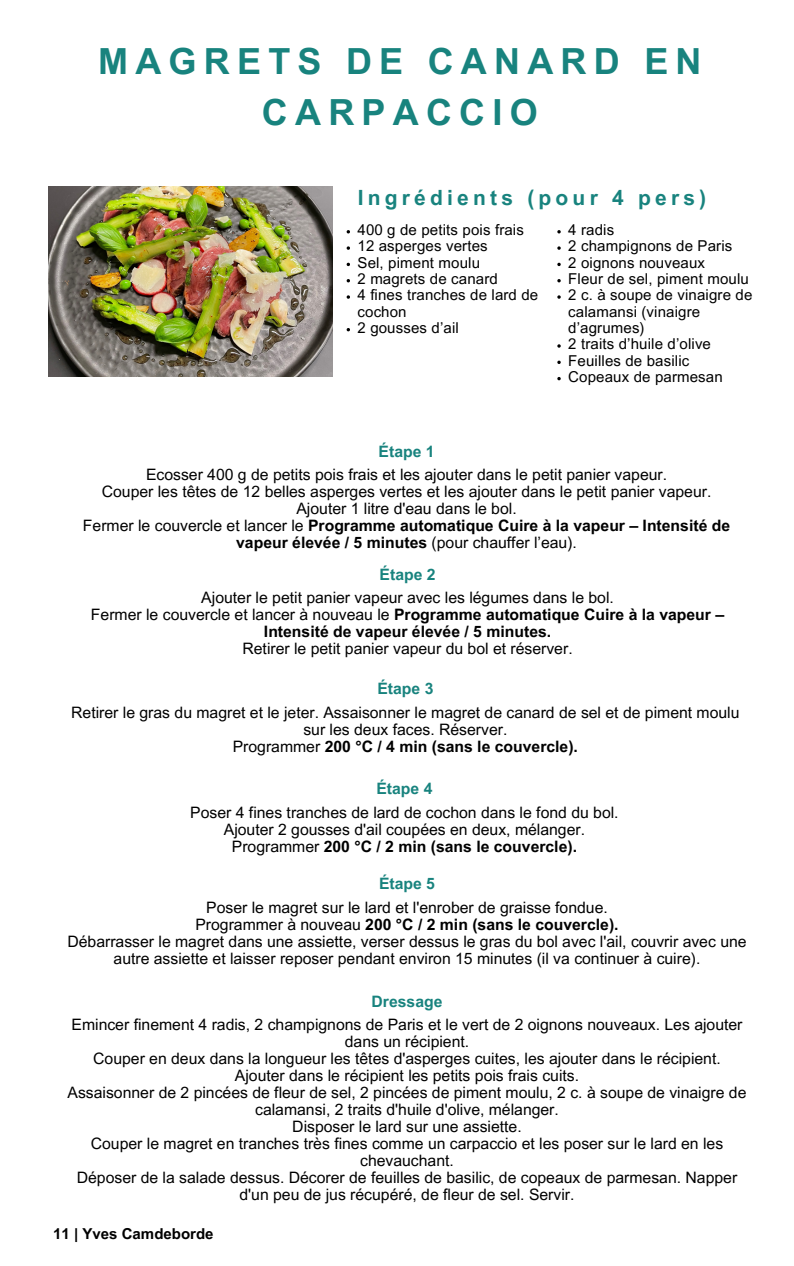
<style>
.page{position:relative;width:794px;height:1266px;background:#fff}
.page>*{position:absolute;margin:0;border:0;box-sizing:border-box;transform-origin:0 0}
.t1{font:700 36px/50.1px "Arial MT Pro";letter-spacing:.2em;color:#18837e;text-align:center}
.t2{font:700 21px "Arial MT Pro";letter-spacing:.2em;color:#18837e}
.t3{font:15.75px/17px "Arial MT Pro";color:#000;text-align:center}
.t4{font:700 15.75px/17px "Arial MT Pro";color:#000;text-align:center}
.t5{font:700 15.75px "Arial MT Pro";color:#18837e}
.t6{font:15px/16.4px "Arial MT Pro";letter-spacing:.01em;color:#000}
.t7{font:700 15px "Arial MT Pro";color:#000}
.s1{font-weight:400}
</style>
<div class="page">
<img style="left:48px;top:187px;width:284px;height:190px">
<svg style="left:346px;top:246px;width:4px;height:4px"></svg>
<svg style="left:346px;top:263px;width:4px;height:3px"></svg>
<svg style="left:346px;top:295px;width:4px;height:4px"></svg>
<svg style="left:346px;top:328px;width:4px;height:3px"></svg>
<svg style="left:557px;top:295px;width:3px;height:4px"></svg>
<svg style="left:557px;top:344px;width:3px;height:4px"></svg>
<p class="t1" style="left:98px;top:41px;width:604px">MAGRETS DE CANARD EN<br>CARPACCIO</p>
<p class="t2" style="left:357px;top:189px;width:350px">Ingrédients (pour 4 pers)</p>
<h2 class="t6" style="left:357px;top:224px;width:168px">400 g de petits pois frais</h2>
<p class="t6" style="left:357px;top:240px;width:132px">12 asperges vertes</p>
<p class="t6" style="left:357px;top:256px;width:124px">Sel, piment moulu</p>
<p class="t6" style="left:357px;top:272px;width:142px">2 magrets de canard</p>
<p class="t6" style="left:357px;top:289px;width:182px">4 fines tranches de lard de cochon</p>
<p class="t6" style="left:357px;top:321px;width:103px">2 gousses d’ail</p>
<h3 class="t6" style="left:568px;top:224px;width:47px">4 radis</h3>
<p class="t6" style="left:568px;top:240px;width:165px">2 champignons de Paris</p>
<p class="t6" style="left:568px;top:256px;width:138px">2 oignons nouveaux</p>
<p class="t6" style="left:568px;top:272px;width:182px">Fleur de sel, piment moulu</p>
<h3 class="t6" style="left:568px;top:289px;width:185px">2 c. à soupe de vinaigre de calamansi (vinaigre d’agrumes)</h3>
<p class="t6" style="left:568px;top:338px;width:144px">2 traits d’huile d’olive</p>
<p class="t6" style="left:568px;top:354px;width:123px">Feuilles de basilic</p>
<p class="t6" style="left:568px;top:370px;width:156px">Copeaux de parmesan</p>
<p class="t5" style="left:378px;top:445px;width:57px">Étape 1</p>
<p class="t3" style="left:146px;top:468px;width:522px">Ecosser 400 g de petits pois frais et les ajouter dans le petit panier vapeur.</p>
<p class="t3" style="left:102px;top:485px;width:611px">Couper les têtes de 12 belles asperges vertes et les ajouter dans le petit panier vapeur.</p>
<p class="t3" style="left:296px;top:502px;width:222px">Ajouter 1 litre d'eau dans le bol.</p>
<p class="t4" style="left:83px;top:519px;width:648px"><span class="s1">Fermer le couvercle et lancer le</span> Programme automatique Cuire à la vapeur – Intensité de vapeur élevée / 5 minutes <span class="s1">(pour chauffer l’eau).</span></p>
<h3 class="t5" style="left:379px;top:568px;width:57px">Étape 2</h3>
<p class="t3" style="left:201px;top:591px;width:414px">Ajouter le petit panier vapeur avec les légumes dans le bol.</p>
<p class="t4" style="left:91px;top:608px;width:634px"><span class="s1">Fermer le couvercle et lancer à nouveau le</span> Programme automatique Cuire à la vapeur –<br>Intensité de vapeur élevée / 5 minutes.</p>
<p class="t3" style="left:242px;top:642px;width:331px">Retirer le petit panier vapeur du bol et réserver.</p>
<h3 class="t5" style="left:377px;top:683px;width:57px">Étape 3</h3>
<p class="t3" style="left:71px;top:705px;width:669px">Retirer le gras du magret et le jeter. Assaisonner le magret de canard de sel et de piment moulu sur les deux faces. Réserver.</p>
<p class="t4" style="left:233px;top:739px;width:346px"><span class="s1">Programmer</span> 200 °C / 4 min (sans le couvercle).</p>
<p class="t5" style="left:376px;top:783px;width:57px">Étape 4</p>
<p class="t3" style="left:190px;top:806px;width:429px">Poser 4 fines tranches de lard de cochon dans le fond du bol.</p>
<p class="t3" style="left:224px;top:823px;width:362px">Ajouter 2 gousses d'ail coupées en deux, mélanger.</p>
<p class="t4" style="left:232px;top:840px;width:346px"><span class="s1">Programmer</span> 200 °C / 2 min (sans le couvercle).</p>
<h3 class="t5" style="left:379px;top:878px;width:57px">Étape 5</h3>
<p class="t3" style="left:206px;top:900px;width:403px">Poser le magret sur le lard et l'enrober de graisse fondue.</p>
<p class="t4" style="left:195px;top:917px;width:424px"><span class="s1">Programmer à nouveau</span> 200 °C / 2 min (sans le couvercle).</p>
<p class="t3" style="left:67px;top:934px;width:680px">Débarrasser le magret dans une assiette, verser dessus le gras du bol avec l'ail, couvrir avec une autre assiette et laisser reposer pendant environ 15 minutes (il va continuer à cuire).</p>
<p class="t5" style="left:371px;top:995px;width:72px">Dressage</p>
<p class="t3" style="left:71px;top:1018px;width:672px">Emincer finement 4 radis, 2 champignons de Paris et le vert de 2 oignons nouveaux. Les ajouter dans un récipient.</p>
<p class="t3" style="left:93px;top:1052px;width:628px">Couper en deux dans la longueur les têtes d'asperges cuites, les ajouter dans le récipient.</p>
<p class="t3" style="left:235px;top:1069px;width:345px">Ajouter dans le récipient les petits pois frais cuits.</p>
<h3 class="t3" style="left:68px;top:1086px;width:680px">Assaisonner de 2 pincées de fleur de sel, 2 pincées de piment moulu, 2 c. à soupe de vinaigre de calamansi, 2 traits d'huile d'olive, mélanger.</h3>
<p class="t3" style="left:292px;top:1120px;width:231px">Disposer le lard sur une assiette.</p>
<p class="t3" style="left:91px;top:1137px;width:633px">Couper le magret en tranches très fines comme un carpaccio et les poser sur le lard en les chevauchant.</p>
<p class="t3" style="left:77px;top:1171px;width:661px">Déposer de la salade dessus. Décorer de feuilles de basilic, de copeaux de parmesan. Napper d'un peu de jus récupéré, de fleur de sel. Servir.</p>
<h3 class="t7" style="left:53px;top:1228px;width:162px">11 | Yves Camdeborde</h3>
</div>
